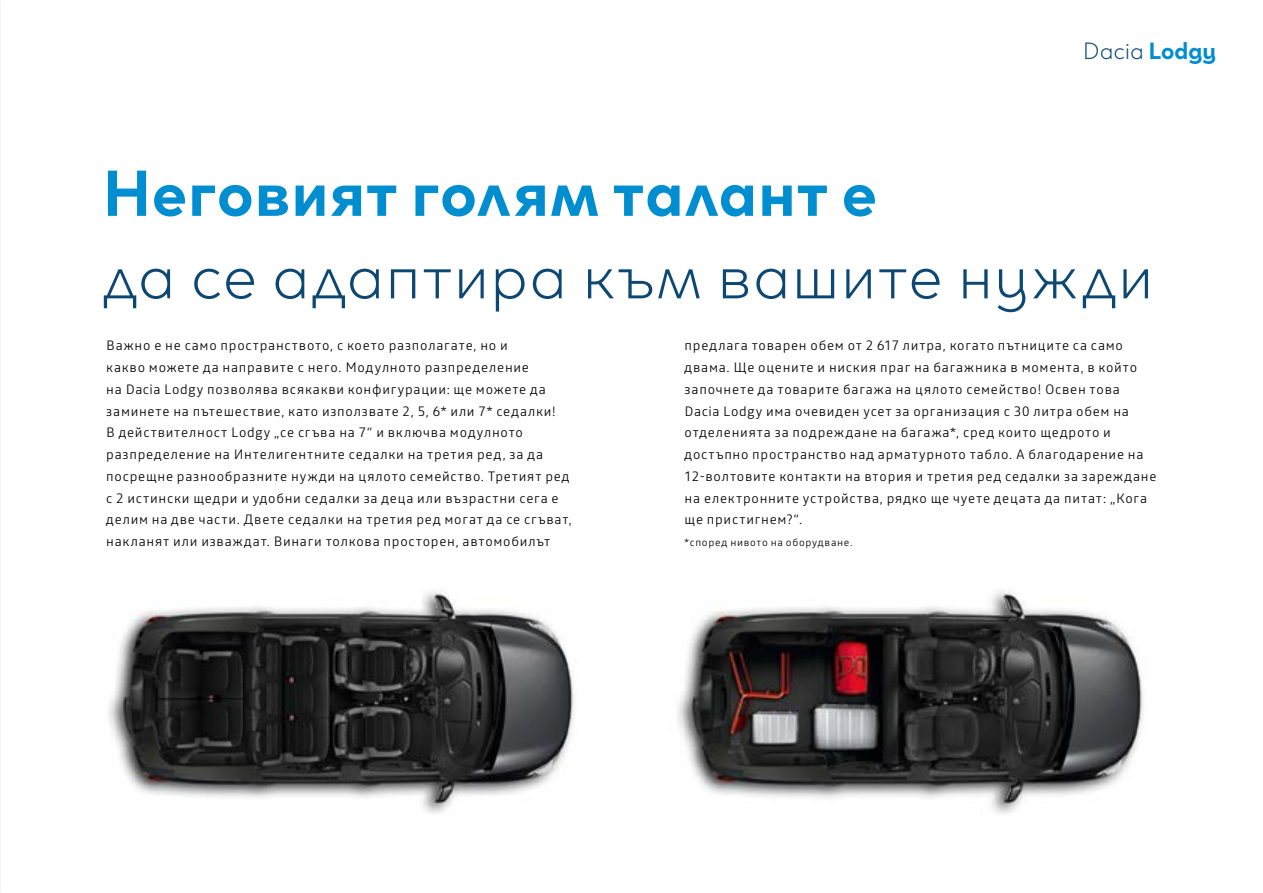
<style>
.page{position:relative;width:1263px;height:893px;background:#fff}
.page>*{position:absolute;margin:0;border:0;box-sizing:border-box;transform-origin:0 0}
.t1{font:300 66px "Dacia Spirit";letter-spacing:.005em;color:#0d4774}
.t2{font:700 66px "Dacia Spirit";letter-spacing:.01em;color:#008ed0}
.t3{font:300 24px "Dacia Spirit";letter-spacing:-.005em;color:#0d4774}
.t4{font:300 13.5px/21.8px "Read";letter-spacing:.055em;color:#000}
.t5{font:300 10.5px "Read";letter-spacing:.065em;color:#000}
.s1{font-weight:700;color:#008ed0}
</style>
<div class="page">
<img style="left:0;top:0;width:1px;height:893px">
<img style="left:109px;top:590px;width:466px;height:224px">
<img style="left:678px;top:590px;width:465px;height:224px">
<h1 class="t2" style="left:102px;top:152px;width:776px">Неговият голям талант е</h1>
<h2 class="t3" style="left:1083px;top:37px;width:135px">Dacia <span class="s1">Lodgy</span></h2>
<h1 class="t1" style="left:102px;top:237px;width:1053px">да се адаптира към вашите нужди</h1>
<p class="t4" style="left:106px;top:335px;width:467px">Важно е не само пространството, с което разполагате, но и<br>какво можете да направите с него. Модулното разпределение<br>на Dacia Lodgy позволява всякакви конфигурации: ще можете да заминете на пътешествие, като използвате 2, 5, 6* или 7* седалки!<br>В действителност Lodgy „се сгъва на 7“ и включва модулното разпределение на Интелигентните седалки на третия ред, за да посрещне разнообразните нужди на цялото семейство. Третият ред с 2 истински щедри и удобни седалки за деца или възрастни сега е делим на две части. Двете седалки на третия ред могат да се сгъват, накланят или изваждат. Винаги толкова просторен, автомобилът</p>
<p class="t4" style="left:685px;top:335px;width:473px">предлага товарен обем от 2 617 литра, когато пътниците са само двама. Ще оцените и ниския праг на багажника в момента, в който започнете да товарите багажа на цялото семейство! Освен това Dacia Lodgy има очевиден усет за организация с 30 литра обем на отделенията за подреждане на багажа*, сред които щедрото и достъпно пространство над арматурното табло. А благодарение на 12-волтовите контакти на втория и третия ред седалки за зареждане на електронните устройства, рядко ще чуете децата да питат: „Кога ще пристигнем?“.</p>
<p class="t5" style="left:685px;top:535px;width:169px">*според нивото на оборудване.</p>
</div>
